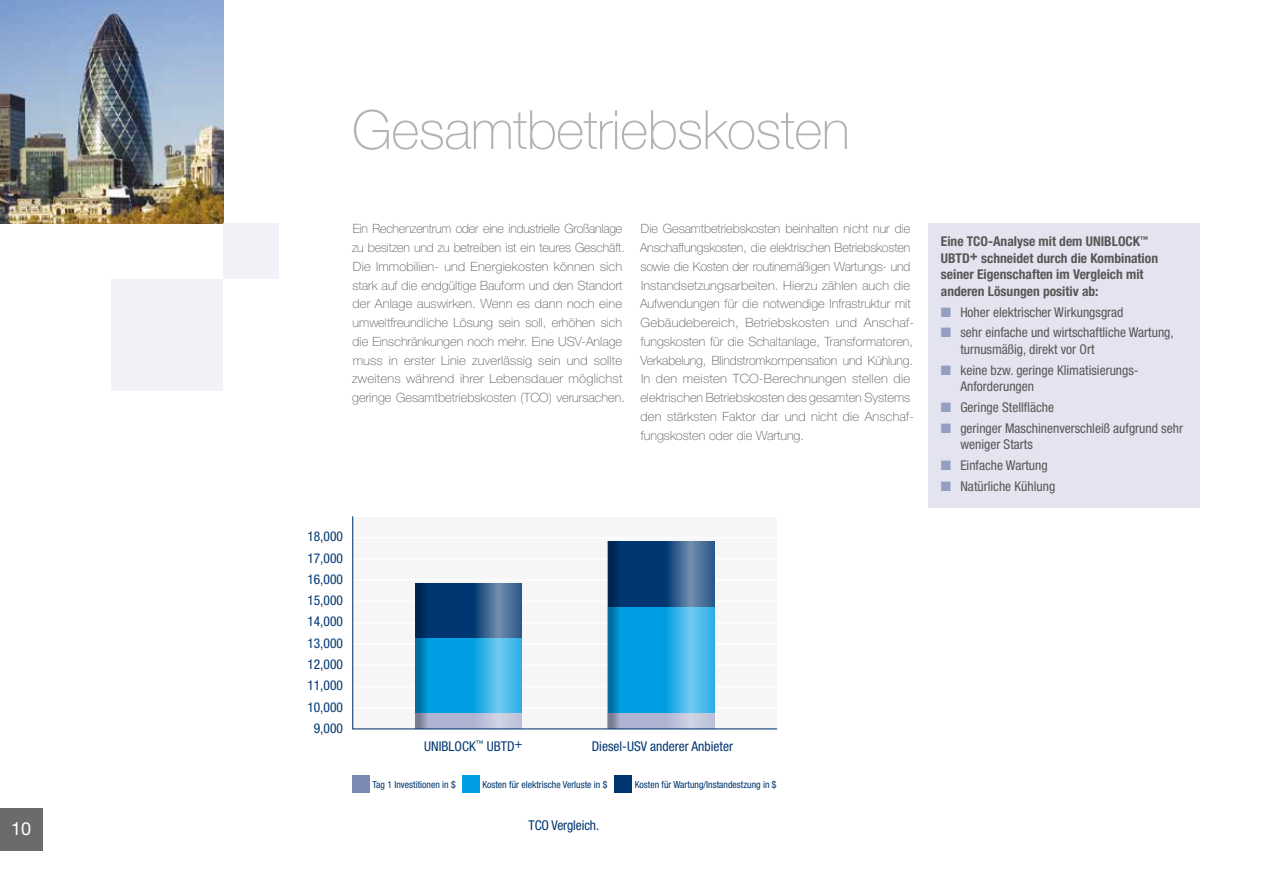
<style>
.page{position:relative;width:1263px;height:893px;background:#fff}
.page>*{position:absolute;margin:0;border:0;box-sizing:border-box;transform-origin:0 0}
.t1{font:100 54px "Helvetica Neue";letter-spacing:-.01em;color:#b2b2b2}
.t2{font:18px "Helvetica Neue";color:#fff}
.t3{font:condensed 13.5px/16.5px "Helvetica Neue";color:#575756}
.t4{font:700 condensed 13.5px/16.5px "Helvetica Neue";color:#575756}
.t5{font:condensed 13.5px "Helvetica Neue";color:#003671}
.t6{font:100 12.75px/18.8px "Helvetica Neue";color:#575756}
.t7{font:condensed 9.75px "Helvetica Neue";color:#003671}
.s1{color:#949dc2}
</style>
<div class="page">
<img style="left:0;top:0;width:223px;height:223px">
<div style="left:112px;top:279px;width:111px;height:112px;background:#f1f2f8"></div>
<div style="left:223px;top:223px;width:56px;height:56px;background:#f1f2f8"></div>
<div style="left:353px;top:776px;width:17px;height:17px;background:#7b88b3"></div>
<div style="left:462px;top:776px;width:17px;height:17px;background:#009fe3"></div>
<div style="left:615px;top:776px;width:17px;height:17px;background:#003671"></div>
<svg style="left:352px;top:516px;width:426px;height:214px"></svg>
<div style="left:928px;top:223px;width:271px;height:285px;background:#e3e4f0"></div>
<div style="left:0;top:808px;width:43px;height:42px;background:#6b6b6a"></div>
<h2 class="t2" style="left:11px;top:818px;width:22px">10</h2>
<h1 class="t1" style="left:352px;top:100px;width:499px">Gesamtbetriebskosten</h1>
<p class="t6" style="left:352px;top:219px;width:274px">Ein Rechenzentrum oder eine industrielle Großanlage zu besitzen und zu betreiben ist ein teures Geschäft.<br>Die Immobilien- und Energiekosten können sich stark auf die endgültige Bauform und den Standort der Anlage auswirken. Wenn es dann noch eine umweltfreundliche Lösung sein soll, erhöhen sich die Einschränkungen noch mehr. Eine USV-Anlage muss in erster Linie zuverlässig sein und sollte zweitens während ihrer Lebensdauer möglichst geringe Gesamtbetriebskosten (TCO) verursachen.</p>
<p class="t6" style="left:640px;top:219px;width:275px">Die Gesamtbetriebskosten beinhalten nicht nur die Anschaffungskosten, die elektrischen Betriebskosten sowie die Kosten der routinemäßigen Wartungs- und Instandsetzungsarbeiten. Hierzu zählen auch die Aufwendungen für die notwendige Infrastruktur mit Gebäudebereich, Betriebskosten und Anschaf&shy;fungskosten für die Schaltanlage, Transformatoren, Verkabelung, Blindstromkompensation und Kühlung.<br>In den meisten TCO-Berechnungen stellen die elektrischen Betriebskosten des gesamten Systems den stärksten Faktor dar und nicht die Anschaf&shy;fungskosten oder die Wartung.</p>
<p class="t5" style="left:307px;top:529px;width:37px">18,000</p>
<p class="t5" style="left:307px;top:550px;width:37px">17,000</p>
<p class="t5" style="left:307px;top:571px;width:37px">16,000</p>
<p class="t5" style="left:307px;top:592px;width:37px">15,000</p>
<p class="t5" style="left:307px;top:614px;width:37px">14,000</p>
<p class="t5" style="left:307px;top:635px;width:37px">13,000</p>
<p class="t5" style="left:307px;top:657px;width:37px">12,000</p>
<p class="t5" style="left:307px;top:678px;width:37px">11,000</p>
<p class="t5" style="left:307px;top:699px;width:37px">10,000</p>
<p class="t5" style="left:314px;top:720px;width:31px">9,000</p>
<p class="t5" style="left:424px;top:738px;width:100px">UNIBLOCK<sup>™</sup> UBTD+</p>
<p class="t5" style="left:592px;top:738px;width:143px">Diesel-USV anderer Anbieter</p>
<p class="t7" style="left:372px;top:779px;width:85px">Tag 1 Investitionen in $</p>
<p class="t7" style="left:482px;top:779px;width:127px">Kosten für elektrische Verluste in $</p>
<p class="t7" style="left:635px;top:779px;width:143px">Kosten für Wartung/Instandestzung in $</p>
<p class="t5" style="left:529px;top:817px;width:72px">TCO Vergleich.</p>
<p class="t4" style="left:941px;top:233px;width:219px">Eine TCO-Analyse mit dem UNIBLOCK<sup>™ </sup>UBTD+ schneidet durch die Kombination seiner Eigenschaften im Vergleich mit anderen Lösungen positiv ab:</p>
<p class="t3" style="left:941px;top:304px;width:184px"><span class="s1">■</span> Hoher elektrischer Wirkungsgrad</p>
<p class="t3" style="left:960px;top:324px;width:215px;text-indent:-19px"><span class="s1">■</span> sehr einfache und wirtschaftliche Wartung, turnusmäßig, direkt vor Ort</p>
<p class="t3" style="left:960px;top:362px;width:180px;text-indent:-19px"><span class="s1">■</span> keine bzw. geringe Klimatisierungs-<br>Anforderungen</p>
<p class="t3" style="left:941px;top:399px;width:115px"><span class="s1">■</span> Geringe Stellfläche</p>
<p class="t3" style="left:960px;top:420px;width:224px;text-indent:-19px"><span class="s1">■</span> geringer Maschinenverschleiß aufgrund sehr weniger Starts</p>
<p class="t3" style="left:941px;top:457px;width:108px"><span class="s1">■</span> Einfache Wartung</p>
<p class="t3" style="left:941px;top:478px;width:116px"><span class="s1">■</span> Natürliche Kühlung</p>
</div>
